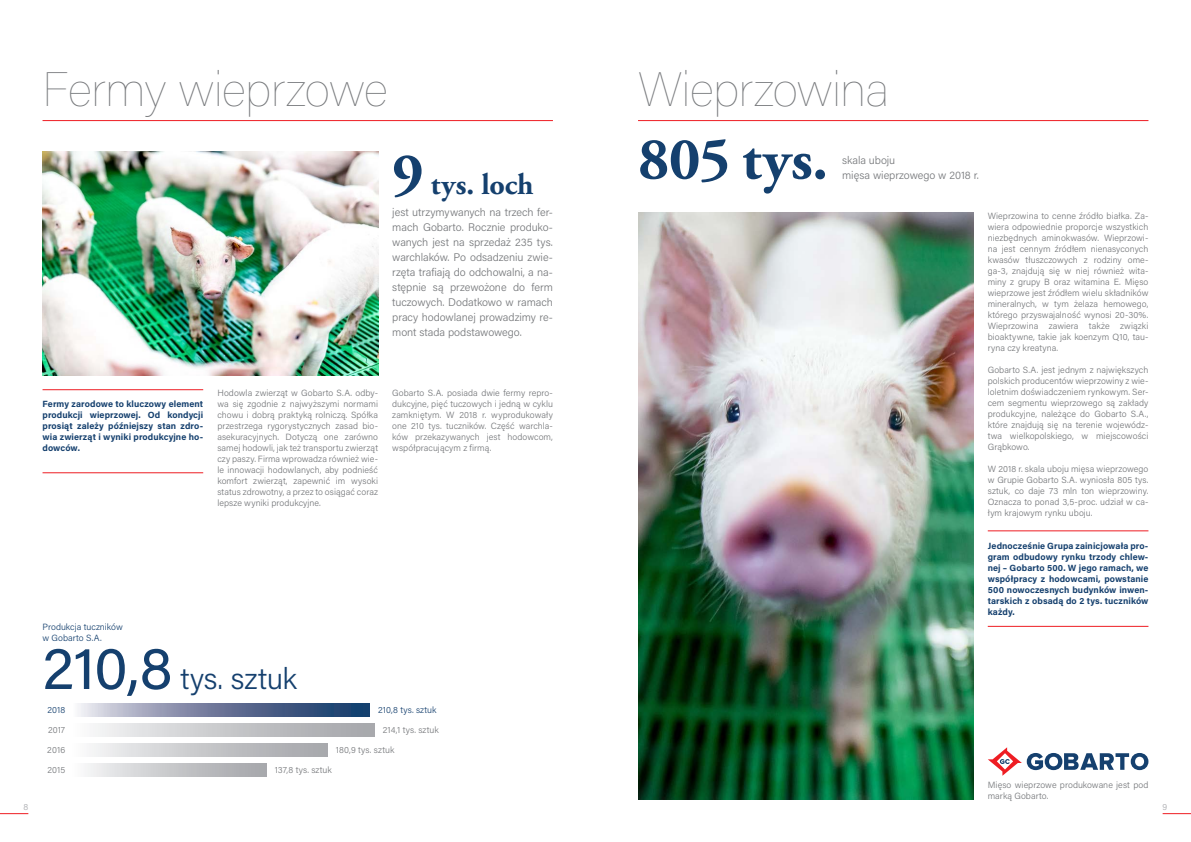
<style>
.page{position:relative;width:1191px;height:842px;background:#fff}
.page>*{position:absolute;margin:0;border:0;box-sizing:border-box;transform-origin:0 0}
.t1{font:700 60px "Adobe Garamond Pro";color:#15406e}
.t2{font:100 48px "Acumin Pro";letter-spacing:-.02em;color:#76787b}
.t3{font:300 30px "Acumin Pro";letter-spacing:-.01em;color:#15406e}
.t4{font:700 30px "Adobe Garamond Pro";color:#15406e}
.t5{font:300 11px/15px "Acumin Pro";letter-spacing:-.005em;color:#76787b}
.t6{font:300 9px/11px "Acumin Pro";letter-spacing:.005em;color:#76787b;text-align:justify}
.t7{font:700 9px/11px "Acumin Pro";letter-spacing:.01em;color:#15406e;text-align:justify}
.t8{font:300 9px/11px "Acumin Pro";letter-spacing:.005em;color:#15406e}
.t9{font:300 9px "Acumin Pro";color:#a8a9ad}
.s1{font-size:60px}
.s2{font-weight:400;font-size:60px}
</style>
<div class="page">
<svg style="left:0;top:813px;width:28px;height:1px"></svg>
<svg style="left:1162px;top:813px;width:29px;height:1px"></svg>
<img style="left:638px;top:213px;width:335px;height:586px">
<hr style="left:987px;top:626px;width:161px;height:1px;background:#ee1d23">
<hr style="left:987px;top:531px;width:161px;height:1px;background:#ee1d23">
<hr style="left:638px;top:120px;width:510px;height:1px;background:#ee1d23">
<svg style="left:988px;top:747px;width:160px;height:29px"></svg>
<hr style="left:43px;top:120px;width:510px;height:1px;background:#ee1d23">
<img style="left:43px;top:151px;width:335px;height:224px">
<hr style="left:43px;top:389px;width:160px;height:1px;background:#ee1d23">
<hr style="left:43px;top:472px;width:160px;height:1px;background:#ee1d23">
<svg style="left:95px;top:723px;width:279px;height:14px;background:#c7c8cb"></svg>
<svg style="left:92px;top:743px;width:235px;height:13px;background:#c7c8cb"></svg>
<svg style="left:87px;top:763px;width:179px;height:13px;background:#c7c8cb"></svg>
<svg style="left:78px;top:703px;width:291px;height:14px;background:#707e9e"></svg>
<h2 class="t2" style="left:43px;top:57px;width:347px">Fermy wieprzowe</h2>
<h3 class="t4" style="left:392px;top:167px;width:143px"><span class="s1">9</span> tys. loch</h3>
<p class="t5" style="left:392px;top:204px;width:162px;text-align:justify">jest utrzymywanych na trzech fer&shy;mach Gobarto. Rocznie produko&shy;wanych jest na sprzedaż 235 tys. warchlaków. Po odsadzeniu zwie&shy;rzęta trafiają do odchowalni, a na&shy;stępnie są przewożone do ferm tuczowych. Dodatkowo w ramach pracy hodowlanej prowadzimy re&shy;mont stada podstawowego.</p>
<p class="t7" style="left:43px;top:398px;width:162px">Fermy zarodowe to kluczowy element produkcji wieprzowej. Od kondycji prosiąt zależy późniejszy stan zdro&shy;wia zwierząt i wyniki produkcyjne ho&shy;dowców.</p>
<p class="t6" style="left:217px;top:387px;width:162px">Hodowla zwierząt w Gobarto S.A. odby&shy;wa się zgodnie z najwyższymi normami chowu i dobrą praktyką rolniczą. Spółka przestrzega rygorystycznych zasad bio&shy;asekuracyjnych. Dotyczą one zarówno samej hodowli, jak też transportu zwierząt czy paszy. Firma wprowadza również wie&shy;le innowacji hodowlanych, aby podnieść komfort zwierząt, zapewnić im wysoki status zdrowotny, a przez to osiągać coraz lepsze wyniki produkcyjne.</p>
<p class="t6" style="left:392px;top:387px;width:162px">Gobarto S.A. posiada dwie fermy repro&shy;dukcyjne, pięć tuczowych i jedną w cyklu zamkniętym. W 2018 r. wyprodukowały one 210 tys. tuczników. Część warchla&shy;ków przekazywanych jest hodowcom, współpracującym z firmą.</p>
<p class="t8" style="left:43px;top:621px;width:82px">Produkcja tuczników w Gobarto S.A.</p>
<h3 class="t3" style="left:43px;top:658px;width:256px"><span class="s2">210,8</span> tys. sztuk</h3>
<p class="t8" style="left:47px;top:704px;width:19px">2018</p>
<p class="t8" style="left:378px;top:704px;width:60px">210,8 tys. sztuk</p>
<p class="t6" style="left:48px;top:724px;width:19px">2017</p>
<p class="t6" style="left:47px;top:744px;width:19px">2016</p>
<p class="t6" style="left:47px;top:764px;width:19px">2015</p>
<p class="t6" style="left:383px;top:724px;width:58px">214,1 tys. sztuk</p>
<p class="t6" style="left:336px;top:744px;width:60px">180,9 tys. sztuk</p>
<p class="t6" style="left:275px;top:764px;width:59px">137,8 tys. sztuk</p>
<h2 class="t2" style="left:638px;top:57px;width:253px">Wieprzowina</h2>
<h1 class="t1" style="left:638px;top:125px;width:191px">805 tys.</h1>
<p class="t5" style="left:842px;top:152px;width:137px">skala uboju<br>mięsa wieprzowego w 2018 r.</p>
<p class="t6" style="left:987px;top:210px;width:162px">Wieprzowina to cenne źródło białka. Za&shy;wiera odpowiednie proporcje wszystkich niezbędnych aminokwasów. Wieprzowi&shy;na jest cennym źródłem nienasyconych kwasów tłuszczowych z rodziny ome&shy;ga-3, znajdują się w niej również wita&shy;miny z grupy B oraz witamina E. Mięso wieprzowe jest źródłem wielu składników mineralnych, w tym żelaza hemowego, którego przyswajalność wynosi 20-30%.<br>Wieprzowina zawiera także związki bioaktywne, takie jak koenzym Q10, tau&shy;ryna czy kreatyna.</p>
<p class="t6" style="left:987px;top:364px;width:162px">Gobarto S.A. jest jednym z największych polskich producentów wieprzowiny z wie&shy;loletnim doświadczeniem rynkowym. Ser&shy;cem segmentu wieprzowego są zakłady produkcyjne, należące do Gobarto S.A., które znajdują się na terenie wojewódz&shy;twa wielkopolskiego, w miejscowości Grąbkowo.</p>
<p class="t6" style="left:987px;top:463px;width:162px">W 2018 r. skala uboju mięsa wieprzowego w Grupie Gobarto S.A. wyniosła 805 tys. sztuk, co daje 73 mln ton wieprzowiny.<br>Oznacza to ponad 3,5-proc. udział w ca&shy;łym krajowym rynku uboju.</p>
<p class="t7" style="left:987px;top:540px;width:162px">Jednocześnie Grupa zainicjowała pro&shy;gram odbudowy rynku trzody chlew&shy;nej – Gobarto 500. W jego ramach, we współpracy z hodowcami, powstanie 500 nowoczesnych budynków inwen&shy;tarskich z obsadą do 2 tys. tuczników każdy.</p>
<p class="t6" style="left:987px;top:779px;width:162px">Mięso wieprzowe produkowane jest pod marką Gobarto.</p>
<p class="t9" style="left:23px;top:800px;width:6px">8</p>
<p class="t9" style="left:1162px;top:800px;width:6px">9</p>
</div>
